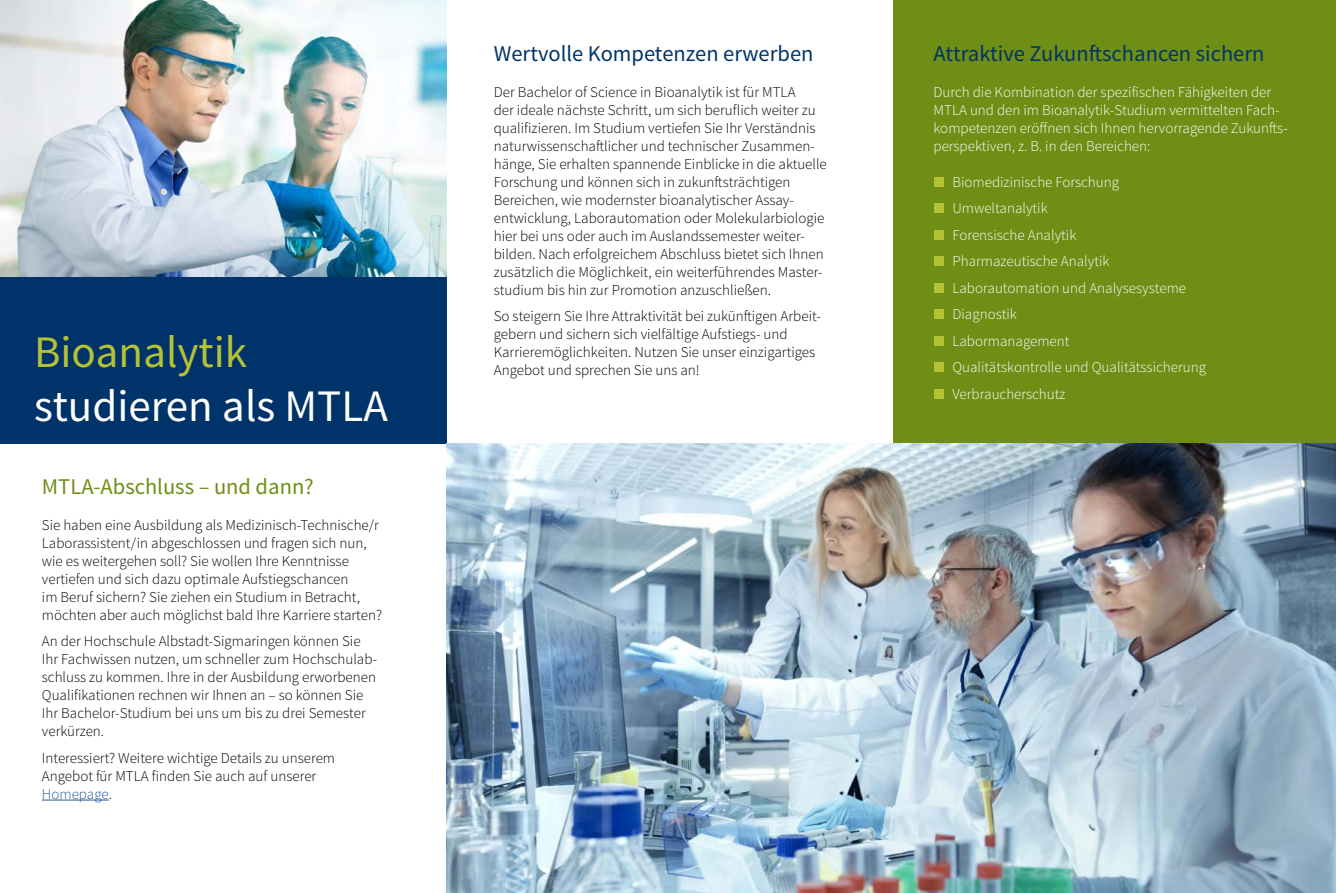
<style>
.page{position:relative;width:1336px;height:893px;background:#fff}
.page>*{position:absolute;margin:0;border:0;box-sizing:border-box;transform-origin:0 0}
.t1{font:45px "Source Sans Pro";color:#fff}
.t2{font:45px "Source Sans Pro";color:#b6c236}
.t3{font:22.5px "Source Sans Pro";color:#00336a}
.t4{font:22.5px "Source Sans Pro";color:#6f8e15}
.t5{font:300 15px/18px "Source Sans Pro";color:#000}
.t6{font:300 15px/26.5px "Source Sans Pro";color:#fff}
.s1{color:#275b9b}
</style>
<div class="page">
<div style="left:893px;top:0;width:442px;height:527px;background:#6f8e15"></div>
<div style="left:0;top:266px;width:446px;height:177px;background:#00336a"></div>
<img style="left:0;top:0;width:446px;height:276px">
<hr style="left:42px;top:800px;width:67px;height:1px;background:#275b9b">
<div style="left:933px;top:177px;width:10px;height:10px;background:#b6c236"></div>
<div style="left:933px;top:203px;width:10px;height:10px;background:#b6c236"></div>
<div style="left:933px;top:230px;width:10px;height:10px;background:#b6c236"></div>
<div style="left:933px;top:256px;width:10px;height:10px;background:#b6c236"></div>
<div style="left:933px;top:283px;width:10px;height:10px;background:#b6c236"></div>
<div style="left:933px;top:309px;width:10px;height:10px;background:#b6c236"></div>
<div style="left:933px;top:336px;width:10px;height:10px;background:#b6c236"></div>
<div style="left:933px;top:362px;width:10px;height:10px;background:#b6c236"></div>
<div style="left:933px;top:389px;width:10px;height:10px;background:#b6c236"></div>
<img style="left:446px;top:443px;width:889px;height:450px">
<h1 class="t2" style="left:34px;top:325px;width:215px">Bioanalytik</h1>
<h1 class="t1" style="left:34px;top:379px;width:355px">studieren als MTLA</h1>
<h2 class="t4" style="left:42px;top:473px;width:273px">MTLA-Abschluss – und dann?</h2>
<p class="t5" style="left:42px;top:516px;width:341px">Sie haben eine Ausbildung als Medizinisch-Technische/r Laborassistent/in abgeschlossen und fragen sich nun, wie es weitergehen soll? Sie wollen Ihre Kenntnisse vertiefen und sich dazu optimale Aufstiegschancen<br>im Beruf sichern? Sie ziehen ein Studium in Betracht, möchten aber auch möglichst bald Ihre Karriere starten?</p>
<p class="t5" style="left:42px;top:632px;width:337px">An der Hochschule Albstadt-Sigmaringen können Sie Ihr Fachwissen nutzen, um schneller zum Hochschulab&shy;schluss zu kommen. Ihre in der Ausbildung erworbenen Qualifikationen rechnen wir Ihnen an – so können Sie Ihr Bachelor-Studium bei uns um bis zu drei Semester verkürzen.</p>
<p class="t5" style="left:42px;top:749px;width:295px">Interessiert? Weitere wichtige Details zu unserem<br>Angebot für MTLA finden Sie auch auf unserer<br><span class="s1">Homepage</span>.</p>
<h2 class="t3" style="left:493px;top:39px;width:321px">Wertvolle Kompetenzen erwerben</h2>
<p class="t5" style="left:493px;top:83px;width:334px">Der Bachelor of Science in Bioanalytik ist für MTLA<br>der ideale nächste Schritt, um sich beruflich weiter zu qualifizieren. Im Studium vertiefen Sie Ihr Verständnis naturwissenschaftlicher und technischer Zusammen&shy;hänge, Sie erhalten spannende Einblicke in die aktuelle Forschung und können sich in zukunftsträchtigen Bereichen, wie modernster bioanalytischer Assay&shy;entwicklung, Laborautomation oder Molekularbiologie hier bei uns oder auch im Auslandssemester weiter&shy;bilden. Nach erfolgreichem Abschluss bietet sich Ihnen zusätzlich die Möglichkeit, ein weiterführendes Master&shy;studium bis hin zur Promotion anzuschließen.</p>
<p class="t5" style="left:493px;top:307px;width:328px">So steigern Sie Ihre Attraktivität bei zukünftigen Arbeit&shy;gebern und sichern sich vielfältige Aufstiegs- und Karrieremöglichkeiten. Nutzen Sie unser einzigartiges Angebot und sprechen Sie uns an!</p>
<h2 class="t3" style="left:933px;top:39px;width:332px">Attraktive Zukunftschancen sichern</h2>
<p class="t6" style="left:933px;top:83px;width:356px;line-height:18px">Durch die Kombination der spezifischen Fähigkeiten der MTLA und den im Bioanalytik-Studium vermittelten Fach&shy;kompetenzen eröffnen sich Ihnen hervorragende Zukunfts&shy;perspektiven, z. B. in den Bereichen:</p>
<p class="t6" style="left:952px;top:169px;width:255px">Biomedizinische Forschung<br>Umweltanalytik<br>Forensische Analytik<br>Pharmazeutische Analytik<br>Laborautomation und Analysesysteme<br>Diagnostik<br>Labormanagement<br>Qualitätskontrolle und Qualitätssicherung<br>Verbraucherschutz</p>
</div>
